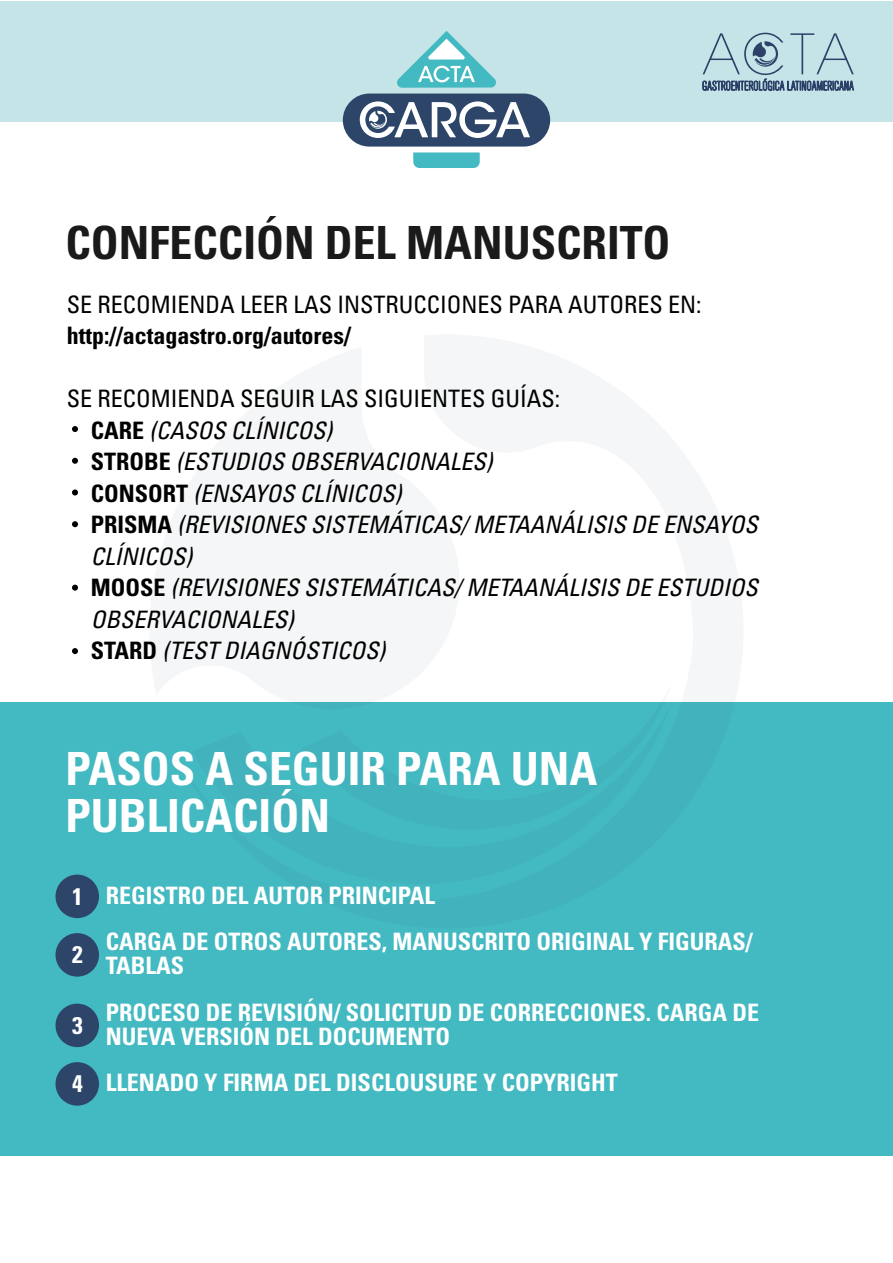
<style>
.page{position:relative;width:893px;height:1263px;background:#fff}
.page>*{position:absolute;margin:0;border:0;box-sizing:border-box;transform-origin:0 0}
.t1{font:700 condensed 45.75px/47.2px "Univers LT Std";color:#fff}
.t2{font:700 condensed 45.75px "Univers LT Std";color:#1a1a1a}
.t3{font:italic condensed 24px/31.5px "Univers LT Std";color:#000}
.t4{font:700 condensed 24px/46.5px "Univers LT Std";color:#fff}
.t5{font:condensed 24px "Univers LT Std";color:#000}
.t6{font:700 condensed 24px "Univers LT Std";color:#000}
.s1{font-style:normal}
.s2{font-weight:700;font-style:normal}
</style>
<div class="page">
<div style="left:0;top:702px;width:892px;height:453px;background:#43b9c1"></div>
<div style="left:0;top:1px;width:892px;height:121px;background:#c4e4e7"></div>
<svg style="left:702px;top:33px;width:152px;height:58px"></svg>
<div style="left:343px;top:94px;width:207px;height:53px;background:#2d4568;border-radius:27px"></div>
<svg style="left:360px;top:101px;width:170px;height:37px"></svg>
<svg style="left:397px;top:31px;width:99px;height:57px"></svg>
<svg style="left:413px;top:152px;width:67px;height:16px"></svg>
<svg style="left:72px;top:426px;width:6px;height:6px"></svg>
<svg style="left:72px;top:458px;width:6px;height:6px"></svg>
<svg style="left:72px;top:489px;width:6px;height:6px"></svg>
<svg style="left:72px;top:521px;width:6px;height:6px"></svg>
<svg style="left:72px;top:585px;width:6px;height:6px"></svg>
<svg style="left:72px;top:648px;width:6px;height:6px"></svg>
<div style="left:56px;top:875px;width:43px;height:43px;background:#2d4568;border-radius:50%"></div>
<div style="left:56px;top:933px;width:43px;height:44px;background:#2d4568;border-radius:50%"></div>
<div style="left:56px;top:1004px;width:43px;height:43px;background:#2d4568;border-radius:50%"></div>
<div style="left:56px;top:1062px;width:43px;height:44px;background:#2d4568;border-radius:50%"></div>
<h1 class="t2" style="left:65px;top:214px;width:607px">CONFECCIÓN DEL MANUSCRITO</h1>
<p class="t5" style="left:67px;top:289px;width:636px">SE RECOMIENDA LEER LAS INSTRUCCIONES PARA AUTORES EN:</p>
<p class="t6" style="left:67px;top:321px;width:285px">http://actagastro.org/autores/</p>
<p class="t3" style="left:91px;top:383px;width:669px;text-indent:-24px"><span class="s1">SE RECOMIENDA SEGUIR LAS SIGUIENTES GUÍAS:<br></span><span class="s2">CARE</span> (CASOS CLÍNICOS)<br><span class="s2">STROBE</span> (ESTUDIOS OBSERVACIONALES)<br><span class="s2">CONSORT</span> (ENSAYOS CLÍNICOS)<br><span class="s2">PRISMA</span> (REVISIONES SISTEMÁTICAS/ METAANÁLISIS DE ENSAYOS CLÍNICOS)<br><span class="s2">MOOSE</span> (REVISIONES SISTEMÁTICAS/ METAANÁLISIS DE ESTUDIOS OBSERVACIONALES)<br><span class="s2">STARD</span> (TEST DIAGNÓSTICOS)</p>
<h1 class="t1" style="left:65px;top:745px;width:533px">PASOS A SEGUIR PARA UNA<br>PUBLICACIÓN</h1>
<p class="t4" style="left:72px;top:873px;width:12px">1</p>
<p class="t4" style="left:72px;top:931px;width:12px">2</p>
<p class="t4" style="left:72px;top:1002px;width:12px">3</p>
<p class="t4" style="left:72px;top:1060px;width:12px">4</p>
<p class="t4" style="left:106px;top:872px;width:648px">REGISTRO DEL AUTOR PRINCIPAL<br>CARGA DE OTROS AUTORES, MANUSCRITO ORIGINAL Y FIGURAS/</p>
<p class="t4" style="left:106px;top:942px;width:655px">TABLAS<br>PROCESO DE REVISIÓN/ SOLICITUD DE CORRECCIONES. CARGA DE</p>
<p class="t4" style="left:106px;top:1013px;width:514px">NUEVA VERSIÓN DEL DOCUMENTO<br>LLENADO Y FIRMA DEL DISCLOUSURE Y COPYRIGHT</p>
</div>
